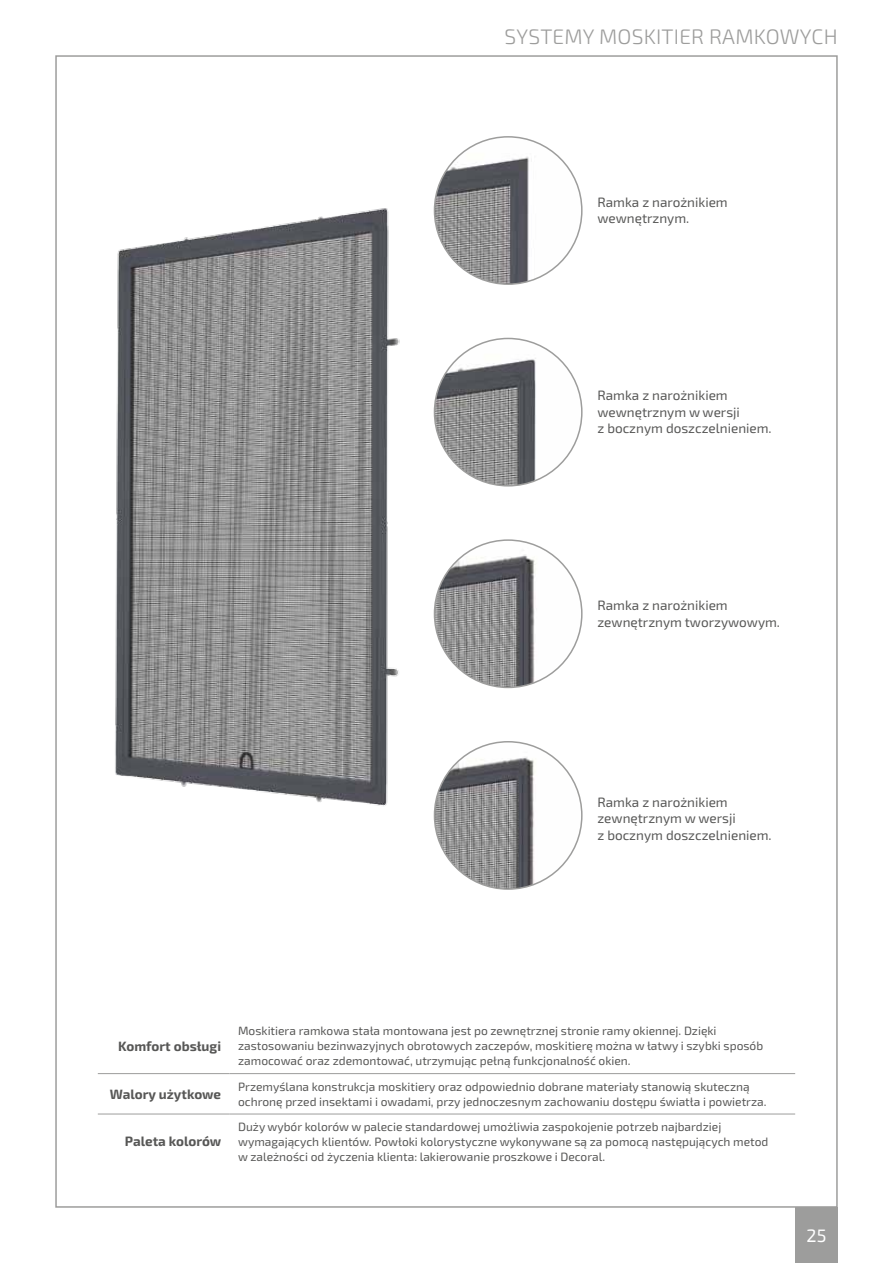
<style>
.page{position:relative;width:893px;height:1263px;background:#fff}
.page>*{position:absolute;margin:0;border:0;box-sizing:border-box;transform-origin:0 0}
.t1{font:300 21px "Exo 2.0";letter-spacing:.01em;color:#9d9d9c}
.t2{font:18px "Exo 2.0";color:#fff}
.t3{font:13.5px/16.5px "Exo 2.0";color:#575756}
.t4{font:700 13.5px "Exo 2.0";color:#575756}
.t5{font:12px/15px "Exo 2.0";color:#575756}
</style>
<div class="page">
<div style="left:795px;top:1208px;width:43px;height:55px;background:#9d9d9c"></div>
<hr style="left:98px;top:1073px;width:132px;height:1px;background:#9d9d9c">
<hr style="left:230px;top:1073px;width:565px;height:1px;background:#9d9d9c">
<hr style="left:98px;top:1114px;width:132px;height:1px;background:#9d9d9c">
<hr style="left:230px;top:1114px;width:565px;height:1px;background:#9d9d9c">
<img style="left:434px;top:137px;width:148px;height:147px;border-radius:74px">
<img style="left:434px;top:338px;width:148px;height:148px;border-radius:74px">
<img style="left:434px;top:540px;width:148px;height:147px;border-radius:74px">
<img style="left:434px;top:742px;width:148px;height:147px;border-radius:74px">
<img style="left:115px;top:208px;width:285px;height:598px">
<h1 class="t1" style="left:505px;top:25px;width:335px">SYSTEMY MOSKITIER RAMKOWYCH</h1>
<p class="t3" style="left:597px;top:194px;width:132px">Ramka z narożnikiem wewnętrznym.</p>
<p class="t3" style="left:597px;top:388px;width:176px">Ramka z narożnikiem wewnętrznym w wersji<br>z bocznym doszczelnieniem.</p>
<p class="t3" style="left:597px;top:597px;width:184px">Ramka z narożnikiem zewnętrznym tworzywowym.</p>
<p class="t3" style="left:597px;top:794px;width:176px">Ramka z narożnikiem zewnętrznym w wersji<br>z bocznym doszczelnieniem.</p>
<p class="t4" style="left:118px;top:1038px;width:104px">Komfort obsługi</p>
<p class="t5" style="left:238px;top:1024px;width:527px">Moskitiera ramkowa stała montowana jest po zewnętrznej stronie ramy okiennej. Dzięki zastosowaniu bezinwazyjnych obrotowych zaczepów, moskitierę można w łatwy i szybki sposób zamocować oraz zdemontować, utrzymując pełną funkcjonalność okien.</p>
<p class="t4" style="left:110px;top:1086px;width:113px">Walory użytkowe</p>
<p class="t5" style="left:238px;top:1079px;width:530px">Przemyślana konstrukcja moskitiery oraz odpowiednio dobrane materiały stanowią skuteczną ochronę przed insektami i owadami, przy jednoczesnym zachowaniu dostępu światła i powietrza.</p>
<p class="t4" style="left:125px;top:1134px;width:98px">Paleta kolorów</p>
<p class="t5" style="left:238px;top:1119px;width:532px">Duży wybór kolorów w palecie standardowej umożliwia zaspokojenie potrzeb najbardziej wymagających klientów. Powłoki kolorystyczne wykonywane są za pomocą następujących metod w zależności od życzenia klienta: lakierowanie proszkowe i Decoral.</p>
<h2 class="t2" style="left:806px;top:1225px;width:21px">25</h2>
</div>
